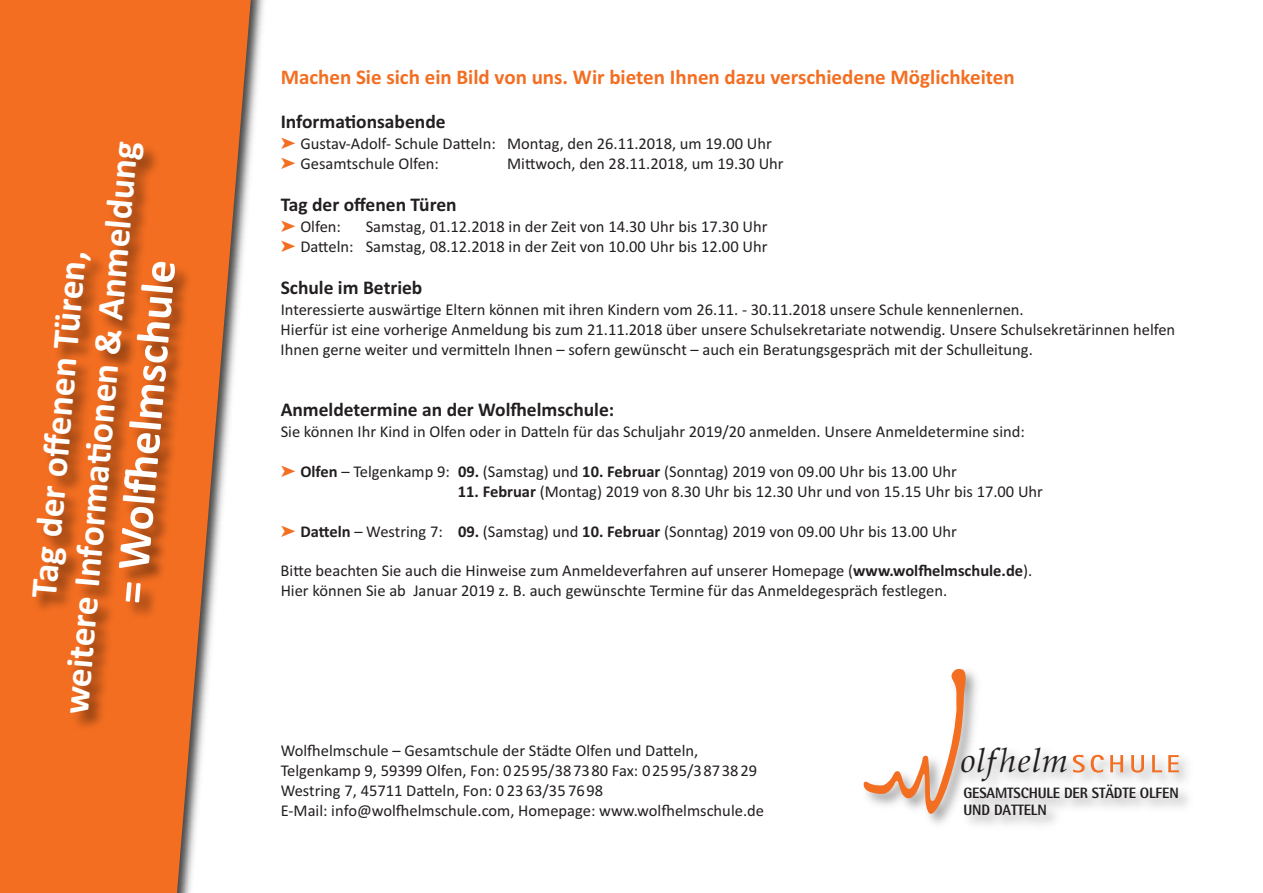
<style>
.page{position:relative;width:1263px;height:893px;background:#fff}
.page>*{position:absolute;margin:0;border:0;box-sizing:border-box;transform-origin:0 0}
.t1{font:700 46.5px "Calibri";color:#fff}
.t2{font:700 37.5px/42px "Calibri";color:#fff;text-align:center}
.t3{font:italic 33.9px "Palatino";letter-spacing:.025em;color:#231f20}
.t4{font:700 21px "Calibri";color:#f36e21}
.t5{font:700 19.5px "Calibri";color:#231f20}
.t6{font:16.5px/19.8px "Calibri";color:#231f20}
.t7{font:800 15px/16.8px "Rotis Semi Sans Std";letter-spacing:-.01em;color:#231f20;scale:.94 1}
.s1{color:#f36e21}
.s2{font-weight:700}
</style>
<div class="page">
<svg style="left:0;top:0;width:252px;height:893px;background:#f17d3a"></svg>
<img style="left:0;top:113px;width:255px;height:663px">
<img style="left:863px;top:670px;width:325px;height:155px">
<svg style="left:864px;top:669px;width:102px;height:145px"></svg>
<svg style="left:1073px;top:755px;width:12px;height:18px"></svg>
<svg style="left:1091px;top:755px;width:13px;height:18px"></svg>
<svg style="left:1110px;top:755px;width:13px;height:17px"></svg>
<svg style="left:1131px;top:755px;width:13px;height:18px"></svg>
<svg style="left:1152px;top:755px;width:10px;height:17px"></svg>
<svg style="left:1168px;top:755px;width:11px;height:17px"></svg>
<h2 class="t2" style="left:12px;top:709px;width:577px;rotate:-85deg">Tag der off enen Türen,<br>weitere Informati onen &amp; Anmeldung</h2>
<h1 class="t1" style="left:102px;top:601px;width:347px;rotate:-85deg">= Wolfh elmschule</h1>
<p class="t4" style="left:281px;top:64px;width:735px">Machen Sie sich ein Bild von uns. Wir bieten Ihnen dazu verschiedene Möglichkeiten</p>
<p class="t5" style="left:281px;top:110px;width:166px">Informationsabende</p>
<p class="t6" style="left:281px;top:133px;width:493px"><span class="s1">➤</span> Gustav-Adolf- Schule Datteln: Montag, den 26.11.2018, um 19.00 Uhr <span class="s1">➤</span> Gesamtschule Olfen:</p>
<p class="t6" style="left:507px;top:153px;width:278px">Mittwoch, den 28.11.2018, um 19.30 Uhr</p>
<p class="t5" style="left:281px;top:193px;width:178px">Tag der offenen Türen</p>
<p class="t6" style="left:281px;top:216px;width:62px"><span class="s1">➤</span> Olfen:</p>
<p class="t6" style="left:281px;top:216px;width:488px;text-align:right">Samstag, 01.12.2018 in der Zeit von 14.30 Uhr bis 17.30 Uhr<br><span class="s1">➤</span> Datteln: Samstag, 08.12.2018 in der Zeit von 10.00 Uhr bis 12.00 Uhr</p>
<p class="t5" style="left:281px;top:276px;width:143px">Schule im Betrieb</p>
<p class="t6" style="left:281px;top:299px;width:896px">Interessierte auswärtige Eltern können mit ihren Kindern vom 26.11. - 30.11.2018 unsere Schule kennenlernen.<br>Hierfür ist eine vorherige Anmeldung bis zum 21.11.2018 über unsere Schulsekretariate notwendig. Unsere Schulsekretärinnen helfen<br>Ihnen gerne weiter und vermitteln Ihnen – sofern gewünscht – auch ein Beratungsgespräch mit der Schulleitung.</p>
<p class="t5" style="left:281px;top:398px;width:335px">Anmeldetermine an der Wolfhelmschule:</p>
<p class="t6" style="left:281px;top:422px;width:746px">Sie können Ihr Kind in Olfen oder in Datteln für das Schuljahr 2019/20 anmelden. Unsere Anmeldetermine sind:</p>
<p class="t6" style="left:281px;top:462px;width:678px"><span class="s1">➤</span> <span class="s2">Olfen</span> – Telgenkamp 9: <span class="s2">09.</span> (Samstag) und <span class="s2">10. Februar</span> (Sonntag) 2019 von 09.00 Uhr bis 13.00 Uhr</p>
<p class="t6" style="left:458px;top:481px;width:587px"><span class="s2">11. Februar</span> (Montag) 2019 von 8.30 Uhr bis 12.30 Uhr und von 15.15 Uhr bis 17.00 Uhr</p>
<p class="t6" style="left:281px;top:521px;width:678px"><span class="s1">➤</span> <span class="s2">Datteln</span> – Westring 7: <span class="s2">09.</span> (Samstag) und <span class="s2">10. Februar</span> (Sonntag) 2019 von 09.00 Uhr bis 13.00 Uhr</p>
<p class="t6" style="left:281px;top:561px;width:753px">Bitte beachten Sie auch die Hinweise zum Anmeldeverfahren auf unserer Homepage (<span class="s2">www.wolfhelmschule.de</span>).<br>Hier können Sie ab Januar 2019 z. B. auch gewünschte Termine für das Anmeldegespräch festlegen.</p>
<p class="t6" style="left:281px;top:741px;width:485px">Wolfhelmschule – Gesamtschule der Städte Olfen und Datteln, Telgenkamp 9, 59399 Olfen, Fon: 02595/387380 Fax: 02595/3873829<br>Westring 7, 45711 Datteln, Fon: 0 23 63/35 7698<br>E-Mail: info@wolfhelmschule.com, Homepage: www.wolfhelmschule.de</p>
<h3 class="t3" style="left:961px;top:734px;width:109px">olfhelm</h3>
<p class="t7" style="left:963px;top:786px;width:231px">GESAMTSCHULE DER STÄDTE OLFEN<br>UND DATTELN</p>
</div>
